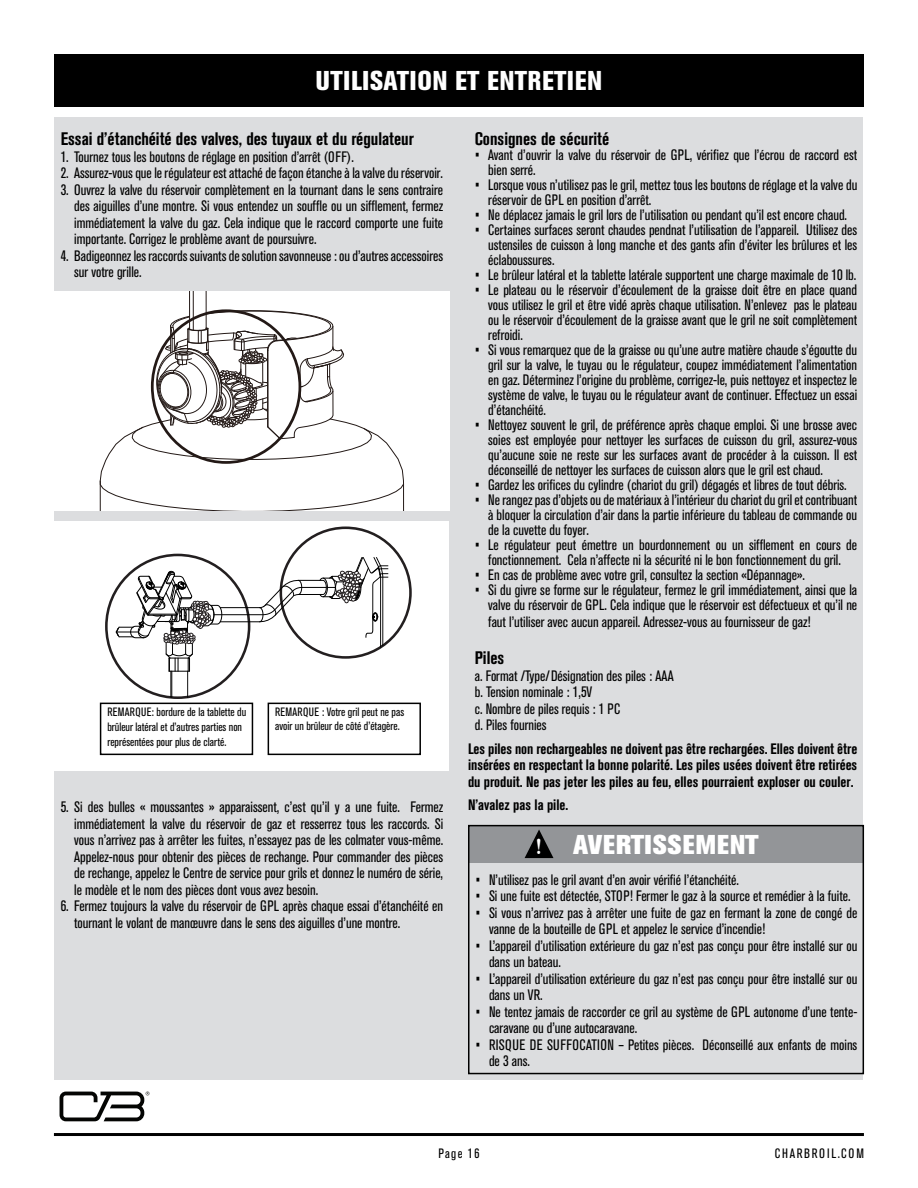
<style>
.page{position:relative;width:918px;height:1188px;background:#fff}
.page>*{position:absolute;margin:0;border:0;box-sizing:border-box;transform-origin:0 0}
.t1{font:800 condensed 27px "Akzidenz Grotesk BQ";color:#fff}
.t2{font:800 27px "Akzidenz Grotesk BQ";letter-spacing:.03em;color:#fff}
.t3{font:23.4px "Bell MT Bold";color:#fff;scale:.92 1}
.Title_Bold_12pt{font:700 condensed 18px "Akzidenz Grotesk BQ";color:#000}
.Regular_10pt{font:condensed 15px/15px "Akzidenz Grotesk BQ";color:#000}
.Bolt_10pt{font:700 condensed 15px/16.5px "Akzidenz Grotesk BQ";color:#000;text-align:justify}
.t4{font:condensed 13.5px "Akzidenz Grotesk BQ";letter-spacing:.12em;color:#000}
.t5{font:condensed 12px/15px "Akzidenz Grotesk BQ";color:#000}
</style>
<div class="page">
<hr style="left:54px;top:1133px;width:810px;height:3px;background:#000">
<svg style="left:60px;top:1092px;width:89px;height:29px"></svg>
<div style="left:55px;top:117px;width:808px;height:963px;background:#dcdddf"></div>
<div style="left:55px;top:292px;width:395px;height:219px;background:#fff"></div>
<svg style="left:100px;top:291px;width:304px;height:220px"></svg>
<div style="left:151px;top:309px;width:150px;height:155px;border:3px solid #231916;border-radius:50%"></div>
<div style="left:55px;top:521px;width:394px;height:250px;background:#fff"></div>
<div style="left:100px;top:703px;width:153px;height:52px;border:2px solid #000"></div>
<div style="left:268px;top:703px;width:153px;height:52px;border:2px solid #000"></div>
<svg style="left:115px;top:557px;width:273px;height:141px"></svg>
<div style="left:54px;top:54px;width:810px;height:52px;background:#000"></div>
<div style="left:468px;top:825px;width:396px;height:38px;background:#939598"></div>
<div style="left:468px;top:825px;width:396px;height:249px;border:2px solid #000"></div>
<svg style="left:525px;top:829px;width:29px;height:29px"></svg>
<p class="t1" style="left:316px;top:65px;width:288px">UTILISATION ET ENTRETIEN</p>
<p class="Title_Bold_12pt" style="left:61px;top:129px;width:355px">Essai d’étanchéité des valves, des tuyaux et du régulateur</p>
<p class="Regular_10pt" style="left:61px;top:149px;width:295px">1. Tournez tous les boutons de réglage en position d’arrêt (OFF).</p>
<p class="Regular_10pt" style="left:61px;top:166px;width:384px">2. Assurez-vous que le régulateur est attaché de façon étanche à la valve du réservoir.</p>
<p class="Regular_10pt" style="left:74px;top:182px;width:371px;line-height:16.5px;text-align:justify;text-indent:-14px">3. Ouvrez la valve du réservoir complètement en la tournant dans le sens contraire des aiguilles d’une montre. Si vous entendez un souffle ou un sifflement, fermez immédiatement la valve du gaz. Cela indique que le raccord comporte une fuite importante. Corrigez le problème avant de poursuivre.</p>
<p class="Regular_10pt" style="left:74px;top:248px;width:371px;line-height:16.5px;text-indent:-14px">4. Badigeonnez les raccords suivants de solution savonneuse : ou d’autres accessoires sur votre grille.</p>
<p class="t5" style="left:107px;top:704px;width:140px">REMARQUE: bordure de la tablette du brûleur latéral et d’autres parties non représentées pour plus de clarté.</p>
<p class="t5" style="left:275px;top:705px;width:130px;line-height:14.4px">REMARQUE : Votre gril peut ne pas avoir un brûleur de côté d’étagère.</p>
<p class="Regular_10pt" style="left:74px;top:799px;width:371px;line-height:16.5px;text-align:justify;text-indent:-14px">5. Si des bulles « moussantes » apparaissent, c’est qu’il y a une fuite. Fermez immédiatement la valve du réservoir de gaz et resserrez tous les raccords. Si vous n’arrivez pas à arrêter les fuites, n’essayez pas de les colmater vous-même.<br>Appelez-nous pour obtenir des pièces de rechange. Pour commander des pièces de rechange, appelez le Centre de service pour grils et donnez le numéro de série, le modèle et le nom des pièces dont vous avez besoin.</p>
<p class="Regular_10pt" style="left:74px;top:898px;width:371px;line-height:16.5px;text-indent:-14px">6. Fermez toujours la valve du réservoir de GPL après chaque essai d’étanchéité en tournant le volant de manœuvre dans le sens des aiguilles d’une montre.</p>
<p class="Title_Bold_12pt" style="left:475px;top:129px;width:136px">Consignes de sécurité</p>
<p class="Regular_10pt" style="left:488px;top:148px;width:370px;text-indent:-14px">• Avant d’ouvrir la valve du réservoir de GPL, vérifiez que l’écrou de raccord est bien serré.</p>
<p class="Regular_10pt" style="left:488px;top:178px;width:371px;text-indent:-14px">• Lorsque vous n’utilisez pas le gril, mettez tous les boutons de réglage et la valve du réservoir de GPL en position d’arrêt.</p>
<p class="Regular_10pt" style="left:475px;top:208px;width:374px">• Ne déplacez jamais le gril lors de l’utilisation ou pendant qu’il est encore chaud.</p>
<p class="Regular_10pt" style="left:488px;top:223px;width:371px;text-align:justify;text-indent:-14px">• Certaines surfaces seront chaudes pendnat l’utilisation de l’appareil. Utilisez des ustensiles de cuisson à long manche et des gants afin d’éviter les brûlures et les éclaboussures.</p>
<p class="Regular_10pt" style="left:475px;top:268px;width:383px">• Le brûleur latéral et la tablette latérale supportent une charge maximale de 10 lb.</p>
<p class="Regular_10pt" style="left:488px;top:283px;width:370px;text-align:justify;text-indent:-14px">• Le plateau ou le réservoir d’écoulement de la graisse doit être en place quand vous utilisez le gril et être vidé après chaque utilisation. N’enlevez pas le plateau ou le réservoir d’écoulement de la graisse avant que le gril ne soit complètement refroidi.</p>
<p class="Regular_10pt" style="left:488px;top:343px;width:371px;text-align:justify;text-indent:-14px">• Si vous remarquez que de la graisse ou qu’une autre matière chaude s’égoutte du gril sur la valve, le tuyau ou le régulateur, coupez immédiatement l’alimentation en gaz. Déterminez l’origine du problème, corrigez-le, puis nettoyez et inspectez le système de valve, le tuyau ou le régulateur avant de continuer. Effectuez un essai d’étanchéité.</p>
<p class="Regular_10pt" style="left:488px;top:418px;width:371px;text-align:justify;text-indent:-14px">• Nettoyez souvent le gril, de préférence après chaque emploi. Si une brosse avec soies est employée pour nettoyer les surfaces de cuisson du gril, assurez-vous qu’aucune soie ne reste sur les surfaces avant de procéder à la cuisson. Il est déconseillé de nettoyer les surfaces de cuisson alors que le gril est chaud.</p>
<p class="Regular_10pt" style="left:475px;top:478px;width:374px">• Gardez les orifices du cylindre (chariot du gril) dégagés et libres de tout débris.</p>
<p class="Regular_10pt" style="left:488px;top:493px;width:370px;text-align:justify;text-indent:-14px">• Ne rangez pas d’objets ou de matériaux à l’intérieur du chariot du gril et contribuant à bloquer la circulation d’air dans la partie inférieure du tableau de commande ou de la cuvette du foyer.</p>
<p class="Regular_10pt" style="left:475px;top:538px;width:384px;text-align:center">• Le régulateur peut émettre un bourdonnement ou un sifflement en cours de fonctionnement. Cela n’affecte ni la sécurité ni le bon fonctionnement du gril.</p>
<p class="Regular_10pt" style="left:475px;top:568px;width:332px">• En cas de problème avec votre gril, consultez la section «Dépannage».</p>
<p class="Regular_10pt" style="left:475px;top:583px;width:384px;text-align:right">• Si du givre se forme sur le régulateur, fermez le gril immédiatement, ainsi que la valve du réservoir de GPL. Cela indique que le réservoir est défectueux et qu’il ne</p>
<p class="Regular_10pt" style="left:488px;top:614px;width:324px">faut l’utiliser avec aucun appareil. Adressez-vous au fournisseur de gaz!</p>
<p class="Title_Bold_12pt" style="left:475px;top:648px;width:31px">Piles</p>
<p class="Regular_10pt" style="left:475px;top:668px;width:201px">a. Format /Type/Désignation des piles : AAA</p>
<p class="Regular_10pt" style="left:475px;top:685px;width:119px">b. Tension nominale : 1,5V</p>
<p class="Regular_10pt" style="left:475px;top:701px;width:147px">c. Nombre de piles requis : 1 PC</p>
<p class="Regular_10pt" style="left:475px;top:718px;width:73px">d. Piles fournies</p>
<p class="Bolt_10pt" style="left:468px;top:740px;width:391px">Les piles non rechargeables ne doivent pas être rechargées. Elles doivent être insérées en respectant la bonne polarité. Les piles usées doivent être retirées du produit. Ne pas jeter les piles au feu, elles pourraient exploser ou couler.</p>
<p class="Bolt_10pt" style="left:468px;top:796px;width:102px">N’avalez pas la pile.</p>
<p class="t3" style="left:536px;top:833px;width:8px">!</p>
<p class="t2" style="left:573px;top:829px;width:187px">AVERTISSEMENT</p>
<p class="Regular_10pt" style="left:476px;top:872px;width:265px">• N’utilisez pas le gril avant d’en avoir vérifié l’étanchéité.</p>
<p class="Regular_10pt" style="left:476px;top:889px;width:377px">• Si une fuite est détectée, STOP! Fermer le gaz à la source et remédier à la fuite.</p>
<p class="Regular_10pt" style="left:489px;top:904px;width:370px;line-height:16.5px;text-indent:-14px">• Si vous n’arrivez pas à arrêter une fuite de gaz en fermant la zone de congé de vanne de la bouteille de GPL et appelez le service d’incendie!</p>
<p class="Regular_10pt" style="left:489px;top:937px;width:370px;line-height:16.5px;text-indent:-14px">• L’appareil d’utilisation extérieure du gaz n’est pas conçu pour être installé sur ou dans un bateau.</p>
<p class="Regular_10pt" style="left:489px;top:970px;width:370px;line-height:16.5px;text-indent:-14px">• L’appareil d’utilisation extérieure du gaz n’est pas conçu pour être installé sur ou dans un VR.</p>
<p class="Regular_10pt" style="left:489px;top:1003px;width:370px;line-height:16.5px;text-indent:-14px">• Ne tentez jamais de raccorder ce gril au système de GPL autonome d’une tente&shy;caravane ou d’une autocaravane.</p>
<p class="Regular_10pt" style="left:489px;top:1036px;width:370px;line-height:16.5px;text-indent:-14px">• RISQUE DE SUFFOCATION – Petites pièces. Déconseillé aux enfants de moins de 3 ans.</p>
<p class="t4" style="left:438px;top:1145px;width:43px">Page 16</p>
<p class="t4" style="left:775px;top:1145px;width:91px">CHARBROIL.COM</p>
</div>
